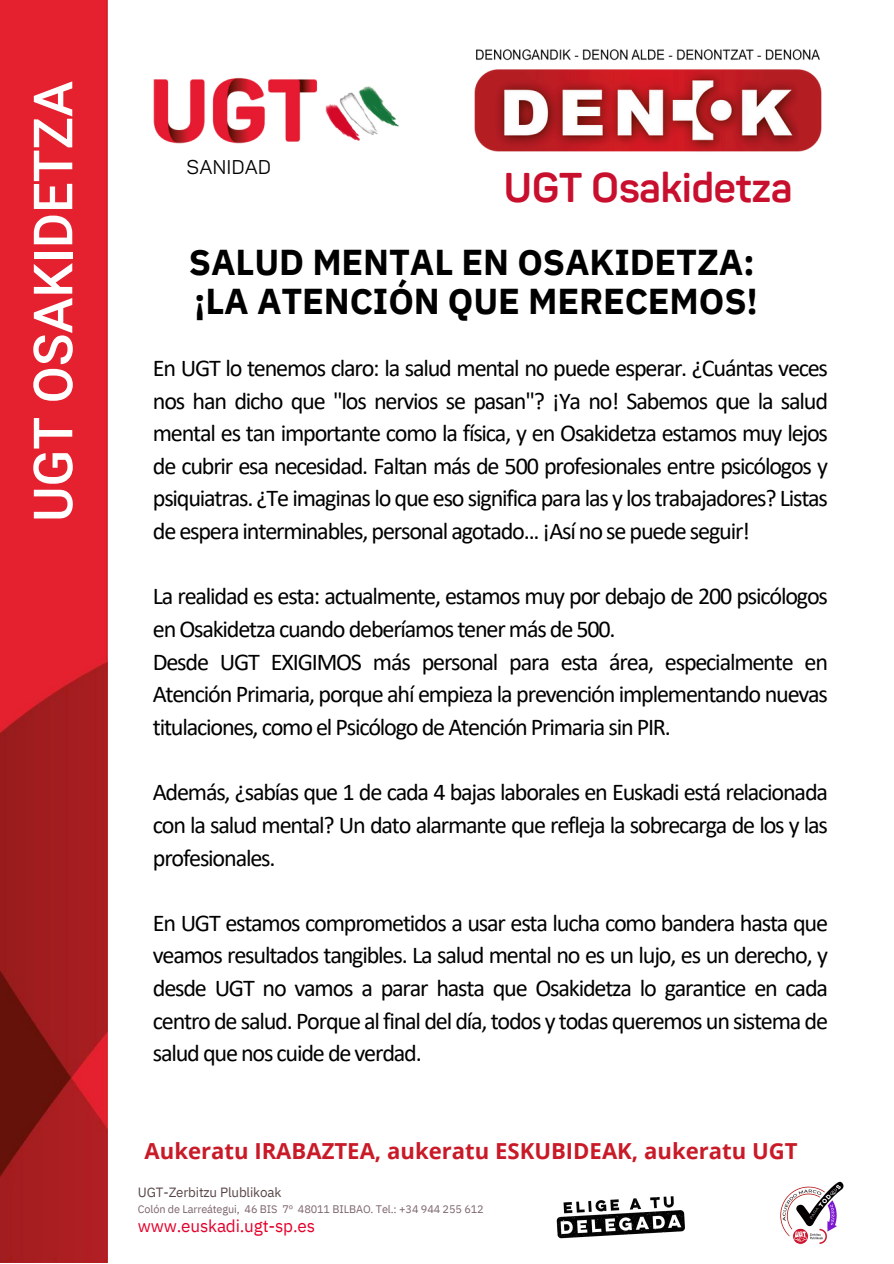
<style>
.page{position:relative;width:894px;height:1264px;background:#fff}
.page>*{position:absolute;margin:0;border:0;box-sizing:border-box;transform-origin:0 0}
.t1{font:500 54px "Roboto";color:#fff}
.t2{font:700 40.95px "Panton";color:#c8102e}
.t3{font:700 35.85px/39.3px "IBM Plex Sans";letter-spacing:-.005em;color:#000}
.t4{font:24.15px/32.7px "Calibri";letter-spacing:-.05em;color:#000;text-align:justify}
.t5{font:700 22.05px "Open Sans";color:#c91a28}
.t6{font:19.65px "Panton";color:#000}
.t7{font:17.1px "IBM Plex Sans";letter-spacing:-.01em;color:#e4002b}
.t8{font:13.35px "IBM Plex Sans";letter-spacing:-.01em;color:#584446}
.t9{font:10.95px "IBM Plex Sans";letter-spacing:-.01em;color:#7b6469}
</style>
<div class="page">
<img style="left:780px;top:1181px;width:64px;height:64px">
<img style="left:0;top:0;width:107px;height:1262px">
<img style="left:153px;top:77px;width:246px;height:67px">
<img style="left:556px;top:1196px;width:129px;height:43px">
<img style="left:474px;top:49px;width:348px;height:103px">
<p class="t1" style="left:22px;top:522px;width:442px;rotate:-90deg">UGT OSAKIDETZA</p>
<p class="t6" style="left:186px;top:155px;width:86px">SANIDAD</p>
<p class="t2" style="left:503px;top:171px;width:290px">UGT Osakidetza</p>
<h3 class="t3" style="left:189px;top:242px;width:570px">SALUD MENTAL EN OSAKIDETZA: ¡LA ATENCIÓN QUE MERECEMOS!</h3>
<h5 class="t4" style="left:153px;top:353px;width:676px">En UGT lo tenemos claro: la salud mental no puede esperar. ¿Cuántas veces nos han dicho que "los nervios se pasan"? ¡Ya no! Sabemos que la salud mental es tan importante como la física, y en Osakidetza estamos muy lejos de cubrir esa necesidad. Faltan más de 500 profesionales entre psicólogos y psiquiatras. ¿Te imaginas lo que eso significa para las y los trabajadores? Listas de espera interminables, personal agotado... ¡Así no se puede seguir!</h5>
<h5 class="t4" style="left:153px;top:582px;width:676px;text-align:left">La realidad es esta: actualmente, estamos muy por debajo de 200 psicólogos en Osakidetza cuando deberíamos tener más de 500.<br>Desde UGT EXIGIMOS más personal para esta área, especialmente en Atención Primaria, porque ahí empieza la prevención implementando nuevas titulaciones, como el Psicólogo de Atención Primaria sin PIR.</h5>
<h5 class="t4" style="left:153px;top:777px;width:676px">Además, ¿sabías que 1 de cada 4 bajas laborales en Euskadi está relacionada con la salud mental? Un dato alarmante que refleja la sobrecarga de los y las profesionales.</h5>
<h4 class="t4" style="left:153px;top:908px;width:676px">En UGT estamos comprometidos a usar esta lucha como bandera hasta que veamos resultados tangibles. La salud mental no es un lujo, es un derecho, y desde UGT no vamos a parar hasta que Osakidetza lo garantice en cada centro de salud. Porque al final del día, todos y todas queremos un sistema de salud que nos cuide de verdad.</h4>
<p class="t5" style="left:144px;top:1135px;width:654px">Aukeratu IRABAZTEA, aukeratu ESKUBIDEAK, aukeratu UGT</p>
<h2 class="t8" style="left:138px;top:1183px;width:145px">UGT-Zerbitzu Plublikoak</h2>
<h5 class="t9" style="left:138px;top:1201px;width:347px">Colón de Larreátegui, 46 BIS 7º 48011 BILBAO. Tel.: +34 944 255 612</h5>
<p class="t7" style="left:138px;top:1214px;width:179px">www.euskadi.ugt-sp.es</p>
</div>
